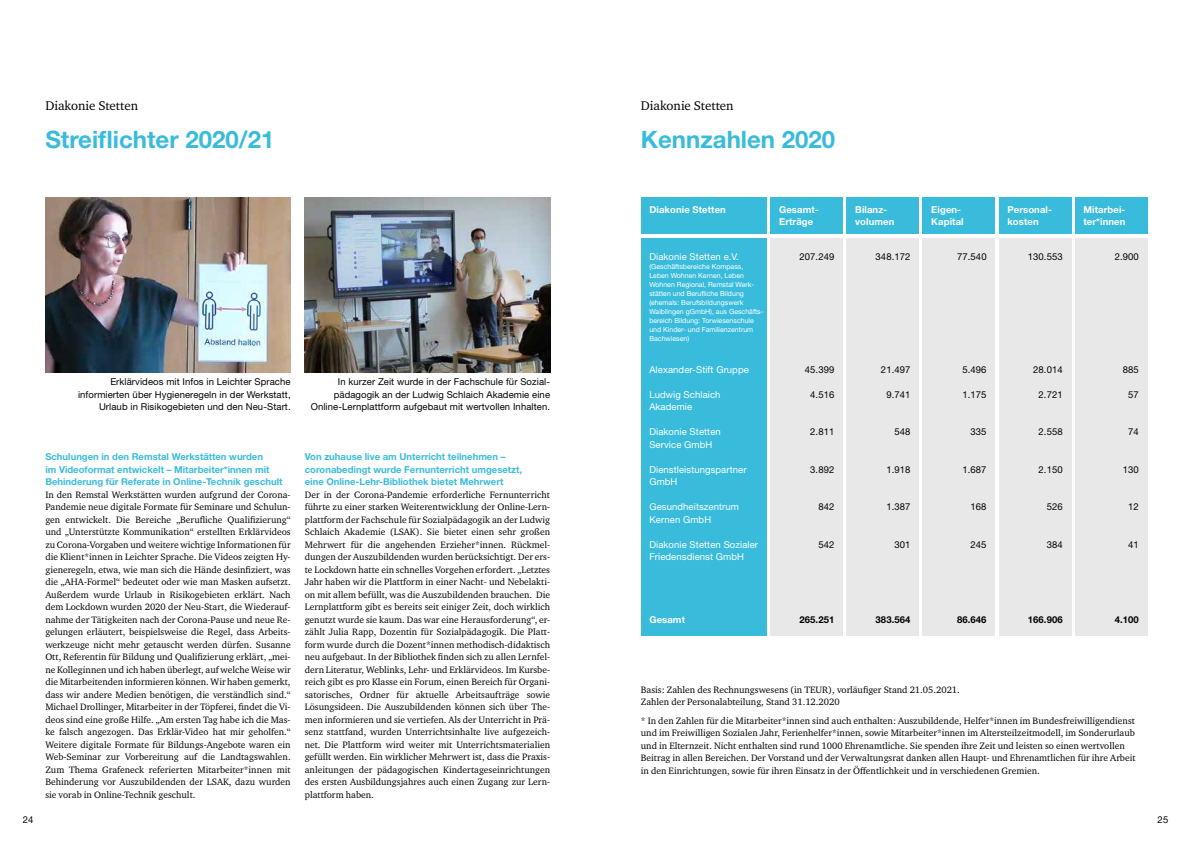
<style>
.page{position:relative;width:1191px;height:842px;background:#fff}
.page>*{position:absolute;margin:0;border:0;box-sizing:border-box;transform-origin:0 0}
.t1{font:700 24px "Helvetica Neue LT Std";color:#39bcdc}
.t2{font:13px "Charter ITC Std";color:#000}
.t3{font:9.5px/12.5px "Charter ITC Std";color:#000}
.t4{font:9.5px/12.5px "Helvetica Neue LT Std";letter-spacing:.01em;color:#000;text-align:right}
.t5{font:700 9.5px/12.5px "Helvetica Neue LT Std";color:#39bcdc}
.t6{font:9.5px/12.5px "Helvetica Neue LT Std";letter-spacing:.01em;color:#fff}
.t7{font:700 9.5px/12.5px "Helvetica Neue LT Std";letter-spacing:.01em;color:#fff}
.t8{font:700 9.5px "Helvetica Neue LT Std";letter-spacing:.01em;color:#000}
.t9{font:7px/9px "Helvetica Neue LT Std";color:#fff}
</style>
<div class="page">
<img style="left:45px;top:198px;width:246px;height:175px">
<div style="left:641px;top:238px;width:125px;height:397px;background:#39bcdc"></div>
<div style="left:641px;top:198px;width:125px;height:36px;background:#39bcdc"></div>
<div style="left:770px;top:238px;width:73px;height:397px;background:#e8e8e8"></div>
<div style="left:770px;top:198px;width:73px;height:36px;background:#39bcdc"></div>
<div style="left:846px;top:238px;width:73px;height:397px;background:#e8e8e8"></div>
<div style="left:846px;top:198px;width:73px;height:36px;background:#39bcdc"></div>
<div style="left:922px;top:238px;width:73px;height:397px;background:#e8e8e8"></div>
<div style="left:922px;top:198px;width:73px;height:36px;background:#39bcdc"></div>
<div style="left:999px;top:238px;width:72px;height:397px;background:#e8e8e8"></div>
<div style="left:999px;top:198px;width:72px;height:36px;background:#39bcdc"></div>
<div style="left:1075px;top:238px;width:72px;height:397px;background:#e8e8e8"></div>
<div style="left:1075px;top:198px;width:72px;height:36px;background:#39bcdc"></div>
<img style="left:305px;top:198px;width:245px;height:175px">
<h2 class="t2" style="left:45px;top:98px;width:94px">Diakonie Stetten</h2>
<h1 class="t1" style="left:45px;top:124px;width:230px">Streiflichter 2020/21</h1>
<p class="t4" style="left:78px;top:375px;width:214px">Erklärvideos mit Infos in Leichter Sprache informierten über Hygieneregeln in der Werkstatt,<br>Urlaub in Risikogebieten und den Neu-Start.</p>
<p class="t4" style="left:311px;top:375px;width:241px">In kurzer Zeit wurde in der Fachschule für Sozial&shy;pädagogik an der Ludwig Schlaich Akademie eine<br>Online-Lernplattform aufgebaut mit wertvollen Inhalten.</p>
<p class="t5" style="left:45px;top:450px;width:239px">Schulungen in den Remstal Werkstätten wurden<br>im Videoformat entwickelt – Mitarbeiter*innen mit<br>Behinderung für Referate in Online-Technik geschult</p>
<p class="t3" style="left:45px;top:488px;width:247px;text-align:justify">In den Remstal Werkstätten wurden aufgrund der Corona-Pandemie neue digitale Formate für Seminare und Schulun&shy;gen entwickelt. Die Bereiche „Berufliche Qualifizierung“ und „Unterstützte Kommunikation“ erstellten Erklärvideos zu Corona-Vorgaben und weitere wichtige Informationen für die Klient*innen in Leichter Sprache. Die Videos zeigten Hy&shy;gieneregeln, etwa, wie man sich die Hände desinfiziert, was die „AHA-Formel“ bedeutet oder wie man Masken aufsetzt.<br>Außerdem wurde Urlaub in Risikogebieten erklärt. Nach dem Lockdown wurden 2020 der Neu-Start, die Wiederauf&shy;nahme der Tätigkeiten nach der Corona-Pause und neue Re&shy;gelungen erläutert, beispielsweise die Regel, dass Arbeits&shy;werkzeuge nicht mehr getauscht werden dürfen. Susanne Ott, Referentin für Bildung und Qualifizierung erklärt, „mei&shy;ne Kolleginnen und ich haben überlegt, auf welche Weise wir die Mitarbeitenden informieren können. Wir haben gemerkt, dass wir andere Medien benötigen, die verständlich sind.“ Michael Drollinger, Mitarbeiter in der Töpferei, findet die Vi&shy;deos sind eine große Hilfe. „Am ersten Tag habe ich die Mas&shy;ke falsch angezogen. Das Erklär-Video hat mir geholfen.“ Weitere digitale Formate für Bildungs-Angebote waren ein Web-Seminar zur Vorbereitung auf die Landtagswahlen.<br>Zum Thema Grafeneck referierten Mitarbeiter*innen mit Behinderung vor Auszubildenden der LSAK, dazu wurden sie vorab in Online-Technik geschult.</p>
<p class="t5" style="left:305px;top:450px;width:219px">Von zuhause live am Unterricht teilnehmen – coronabedingt wurde Fernunterricht umgesetzt, eine Online-Lehr-Bibliothek bietet Mehrwert</p>
<p class="t3" style="left:305px;top:488px;width:247px;text-align:justify">Der in der Corona-Pandemie erforderliche Fernunterricht führte zu einer starken Weiterentwicklung der Online-Lern&shy;plattform der Fachschule für Sozialpädagogik an der Ludwig Schlaich Akademie (LSAK). Sie bietet einen sehr großen Mehrwert für die angehenden Erzieher*innen. Rückmel&shy;dungen der Auszubildenden wurden berücksichtigt. Der ers&shy;te Lockdown hatte ein schnelles Vorgehen erfordert. „Letztes Jahr haben wir die Plattform in einer Nacht- und Nebelakti&shy;on mit allem befüllt, was die Auszubildenden brauchen. Die Lernplattform gibt es bereits seit einiger Zeit, doch wirklich genutzt wurde sie kaum. Das war eine Herausforderung“, er&shy;zählt Julia Rapp, Dozentin für Sozialpädagogik. Die Platt&shy;form wurde durch die Dozent*innen methodisch-didaktisch neu aufgebaut. In der Bibliothek finden sich zu allen Lernfel&shy;dern Literatur, Weblinks, Lehr- und Erklärvideos. Im Kursbe&shy;reich gibt es pro Klasse ein Forum, einen Bereich für Organi&shy;satorisches, Ordner für aktuelle Arbeitsaufträge sowie Lösungsideen. Die Auszubildenden können sich über The&shy;men informieren und sie vertiefen. Als der Unterricht in Prä&shy;senz stattfand, wurden Unterrichtsinhalte live aufgezeich&shy;net. Die Plattform wird weiter mit Unterrichtsmaterialien gefüllt werden. Ein wirklicher Mehrwert ist, dass die Praxis&shy;anleitungen der pädagogischen Kindertageseinrichtungen des ersten Ausbildungsjahres auch einen Zugang zur Lern&shy;plattform haben.</p>
<h2 class="t2" style="left:641px;top:98px;width:94px">Diakonie Stetten</h2>
<h1 class="t1" style="left:641px;top:124px;width:196px">Kennzahlen 2020</h1>
<p class="t7" style="left:649px;top:203px;width:78px">Diakonie Stetten</p>
<p class="t6" style="left:649px;top:250px;width:91px">Diakonie Stetten e.V.</p>
<p class="t9" style="left:649px;top:262px;width:116px">(Geschäftsbereiche Kompass,<br>Leben Wohnen Kernen, Leben<br>Wohnen Regional, Remstal Werk&shy;stätten und Berufliche Bildung (ehemals: Berufsbildungswerk<br>Waiblingen gGmbH), aus Geschäfts&shy;bereich Bildung: Torwiesenschule und Kinder- und Familienzentrum<br>Bachwiesen)</p>
<p class="t6" style="left:649px;top:363px;width:101px">Alexander-Stift Gruppe</p>
<p class="t6" style="left:649px;top:388px;width:73px">Ludwig Schlaich<br>Akademie</p>
<p class="t6" style="left:649px;top:425px;width:73px">Diakonie Stetten<br>Service GmbH</p>
<p class="t6" style="left:649px;top:463px;width:99px">Dienstleistungspartner<br>GmbH</p>
<p class="t6" style="left:649px;top:500px;width:91px">Gesundheitszentrum<br>Kernen GmbH</p>
<p class="t6" style="left:649px;top:538px;width:110px">Diakonie Stetten Sozialer<br>Friedensdienst GmbH</p>
<p class="t7" style="left:779px;top:203px;width:41px">Gesamt-<br>Erträge</p>
<p class="t4" style="left:799px;top:250px;width:36px">207.249</p>
<p class="t4" style="left:805px;top:363px;width:31px">45.399</p>
<p class="t4" style="left:810px;top:388px;width:26px">4.516</p>
<p class="t4" style="left:810px;top:425px;width:26px">2.811</p>
<p class="t4" style="left:810px;top:463px;width:26px">3.892</p>
<p class="t4" style="left:818px;top:500px;width:18px">842</p>
<p class="t4" style="left:818px;top:538px;width:18px">542</p>
<p class="t7" style="left:855px;top:203px;width:41px">Bilanz&shy;volumen</p>
<p class="t4" style="left:875px;top:250px;width:36px">348.172</p>
<p class="t4" style="left:881px;top:363px;width:31px">21.497</p>
<p class="t4" style="left:886px;top:388px;width:26px">9.741</p>
<p class="t4" style="left:894px;top:425px;width:18px">548</p>
<p class="t4" style="left:886px;top:463px;width:26px">1.918</p>
<p class="t4" style="left:886px;top:500px;width:26px">1.387</p>
<p class="t4" style="left:894px;top:538px;width:18px">301</p>
<p class="t7" style="left:931px;top:203px;width:34px">Eigen-<br>Kapital</p>
<p class="t4" style="left:957px;top:250px;width:31px">77.540</p>
<p class="t7" style="left:1007px;top:203px;width:46px">Personal&shy;kosten</p>
<p class="t4" style="left:1027px;top:250px;width:36px">130.553</p>
<p class="t7" style="left:1083px;top:203px;width:43px">Mitarbei&shy;ter*innen</p>
<p class="t4" style="left:1114px;top:250px;width:26px">2.900</p>
<p class="t4" style="left:962px;top:363px;width:26px">5.496</p>
<p class="t4" style="left:962px;top:388px;width:26px">1.175</p>
<p class="t4" style="left:970px;top:425px;width:18px">335</p>
<p class="t4" style="left:962px;top:463px;width:26px">1.687</p>
<p class="t4" style="left:970px;top:500px;width:18px">168</p>
<p class="t4" style="left:970px;top:538px;width:18px">245</p>
<p class="t4" style="left:1033px;top:363px;width:31px">28.014</p>
<p class="t4" style="left:1038px;top:388px;width:26px">2.721</p>
<p class="t4" style="left:1038px;top:425px;width:26px">2.558</p>
<p class="t4" style="left:1038px;top:463px;width:26px">2.150</p>
<p class="t4" style="left:1046px;top:500px;width:18px">526</p>
<p class="t4" style="left:1046px;top:538px;width:18px">384</p>
<p class="t4" style="left:1122px;top:363px;width:18px">885</p>
<p class="t4" style="left:1128px;top:388px;width:12px">57</p>
<p class="t4" style="left:1128px;top:425px;width:12px">74</p>
<p class="t4" style="left:1122px;top:463px;width:18px">130</p>
<p class="t4" style="left:1128px;top:500px;width:12px">12</p>
<p class="t4" style="left:1128px;top:538px;width:12px">41</p>
<p class="t7" style="left:649px;top:613px;width:37px">Gesamt</p>
<p class="t8" style="left:799px;top:613px;width:36px">265.251</p>
<p class="t8" style="left:875px;top:613px;width:36px">383.564</p>
<p class="t8" style="left:957px;top:613px;width:31px">86.646</p>
<p class="t8" style="left:1027px;top:613px;width:36px">166.906</p>
<p class="t8" style="left:1114px;top:613px;width:26px">4.100</p>
<p class="t3" style="left:641px;top:683px;width:320px">Basis: Zahlen des Rechnungswesens (in TEUR), vorläufiger Stand 21.05.2021.<br>Zahlen der Personalabteilung, Stand 31.12.2020</p>
<p class="t3" style="left:641px;top:714px;width:496px">* In den Zahlen für die Mitarbeiter*innen sind auch enthalten: Auszubildende, Helfer*innen im Bundesfreiwilligendienst und im Freiwilligen Sozialen Jahr, Ferienhelfer*innen, sowie Mitarbeiter*innen im Altersteilzeitmodell, im Sonderurlaub und in Elternzeit. Nicht enthalten sind rund 1000 Ehrenamtliche. Sie spenden ihre Zeit und leisten so einen wertvollen Beitrag in allen Bereichen. Der Vorstand und der Verwaltungsrat danken allen Haupt- und Ehrenamtlichen für ihre Arbeit in den Einrichtungen, sowie für ihren Einsatz in der Öffentlichkeit und in verschiedenen Gremien.</p>
<p class="t4" style="left:23px;top:813px;width:12px">24</p>
<p class="t4" style="left:1157px;top:813px;width:12px">25</p>
</div>
